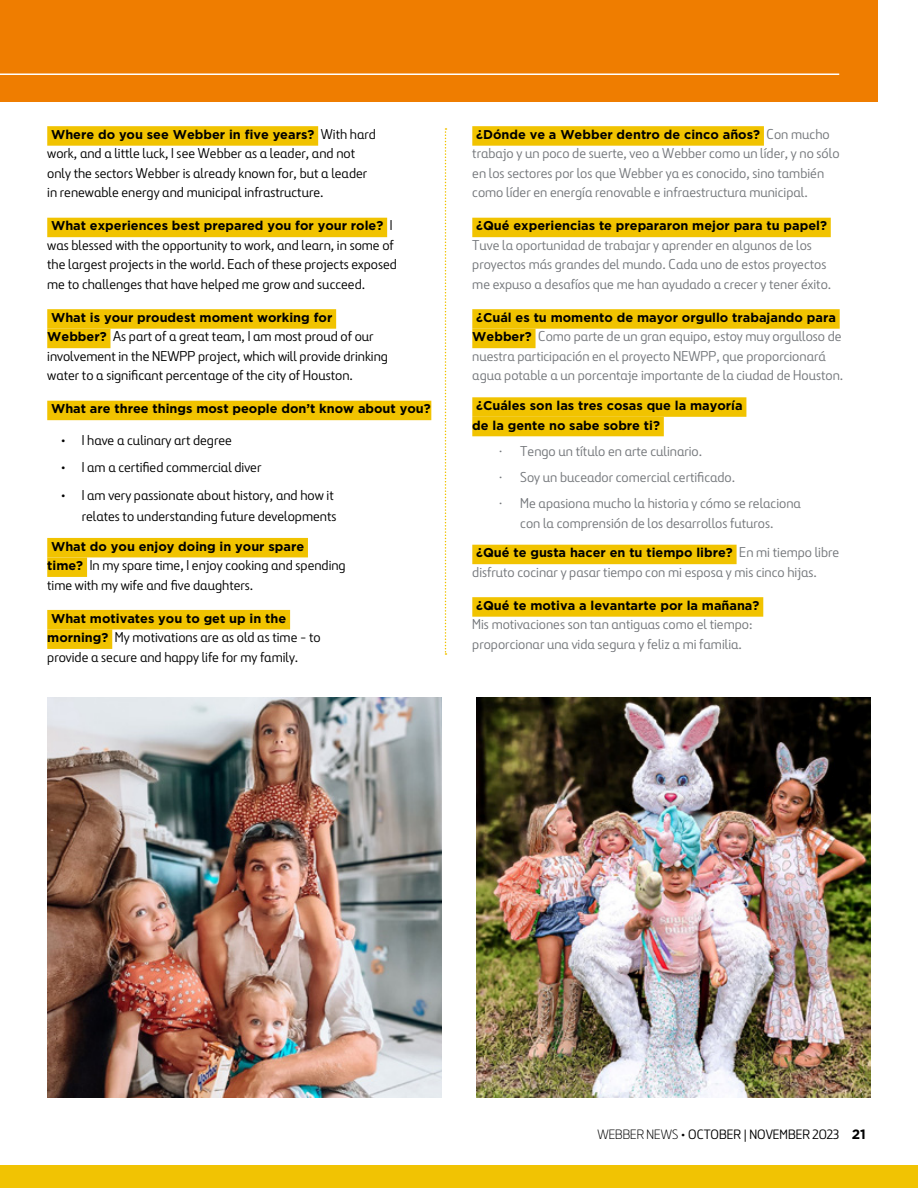
<style>
.page{position:relative;width:918px;height:1188px;background:#fff}
.page>*{position:absolute;margin:0;border:0;box-sizing:border-box;transform-origin:0 0}
.t1{font:14.25px/19.5px "Ferrovial";color:#74777b}
.t2{font:14.25px/19.5px "Ferrovial";color:#000}
.t3{font:13.5px "Ferrovial";color:#000}
.t4{font:700 12.75px/19.5px "Gotham";color:#000}
.s1{font-family:"Ferrovial";font-weight:400;font-size:14.25px}
.s2{font-family:"Gotham";font-weight:700;font-size:12.75px}
.s3{font-family:"Ferrovial";font-weight:400;font-size:14.25px;color:#74777b}
.s4{font-family:"Gotham";font-weight:700;font-size:12.75px;color:#000}
.s5{font-weight:300}
.s6{font-family:"Gotham";font-weight:700}
</style>
<div class="page">
<div style="left:0;top:1165px;width:918px;height:23px;background:#f1c300"></div>
<div style="left:0;top:0;width:878px;height:101px;background:#ef7d00"></div>
<hr style="left:0;top:74px;width:839px;height:1px;background:#fff">
<div style="left:47px;top:126px;width:271px;height:20px;background:#f1c300"></div>
<div style="left:47px;top:218px;width:340px;height:19px;background:#f1c300"></div>
<div style="left:47px;top:309px;width:289px;height:20px;background:#f1c300"></div>
<div style="left:47px;top:329px;width:63px;height:19px;background:#f1c300"></div>
<div style="left:47px;top:401px;width:384px;height:19px;background:#f1c300"></div>
<div style="left:47px;top:538px;width:261px;height:19px;background:#f1c300"></div>
<div style="left:47px;top:557px;width:40px;height:20px;background:#f1c300"></div>
<div style="left:47px;top:610px;width:243px;height:19px;background:#f1c300"></div>
<div style="left:47px;top:629px;width:65px;height:20px;background:#f1c300"></div>
<div style="left:472px;top:126px;width:292px;height:20px;background:#f1c300"></div>
<div style="left:472px;top:218px;width:359px;height:19px;background:#f1c300"></div>
<div style="left:472px;top:309px;width:368px;height:20px;background:#f1c300"></div>
<div style="left:472px;top:329px;width:64px;height:19px;background:#f1c300"></div>
<div style="left:472px;top:397px;width:274px;height:20px;background:#f1c300"></div>
<div style="left:472px;top:417px;width:192px;height:19px;background:#f1c300"></div>
<div style="left:472px;top:545px;width:265px;height:19px;background:#f1c300"></div>
<div style="left:472px;top:597px;width:291px;height:20px;background:#f1c300"></div>
<svg style="left:445px;top:128px;width:2px;height:527px"></svg>
<img style="left:47px;top:698px;width:395px;height:400px">
<img style="left:476px;top:698px;width:395px;height:400px">
<p class="t4" style="left:51px;top:125px;width:326px">Where do you see Webber in five years? <span class="s1">With hard</span></p>
<p class="t2" style="left:47px;top:144px;width:322px">work, and a little luck, I see Webber as a leader, and not only the sectors Webber is already known for, but a leader in renewable energy and municipal infrastructure.</p>
<p class="t4" style="left:51px;top:216px;width:343px">What experiences best prepared you for your role? <span class="s1">I</span></p>
<p class="t2" style="left:47px;top:235px;width:351px">was blessed with the opportunity to work, and learn, in some of the largest projects in the world. Each of these projects exposed me to challenges that have helped me grow and succeed.</p>
<p class="t4" style="left:51px;top:308px;width:283px">What is your proudest moment working for</p>
<p class="t2" style="left:47px;top:327px;width:342px"><span class="s2">Webber?</span> As part of a great team, I am most proud of our involvement in the NEWPP project, which will provide drinking water to a significant percentage of the city of Houston.</p>
<p class="t4" style="left:51px;top:399px;width:381px">What are three things most people don’t know about you?</p>
<p class="t2" style="left:61px;top:430px;width:173px">• I have a culinary art degree</p>
<p class="t2" style="left:61px;top:457px;width:202px">• I am a certified commercial diver</p>
<p class="t2" style="left:61px;top:484px;width:277px;line-height:21px;text-align:right">• I am very passionate about history, and how it relates to understanding future developments</p>
<p class="t4" style="left:51px;top:536px;width:255px">What do you enjoy doing in your spare</p>
<p class="t2" style="left:47px;top:555px;width:300px"><span class="s2">time?</span> In my spare time, I enjoy cooking and spending time with my wife and five daughters.</p>
<p class="t4" style="left:51px;top:608px;width:237px">What motivates you to get up in the</p>
<p class="t2" style="left:47px;top:627px;width:275px"><span class="s2">morning?</span> My motivations are as old as time - to provide a secure and happy life for my family.</p>
<p class="t4" style="left:476px;top:125px;width:355px">¿Dónde ve a Webber dentro de cinco años? <span class="s3">Con mucho</span></p>
<p class="t1" style="left:472px;top:144px;width:369px">trabajo y un poco de suerte, veo a Webber como un líder, y no sólo en los sectores por los que Webber ya es conocido, sino también como líder en energía renovable e infraestructura municipal.</p>
<p class="t4" style="left:476px;top:216px;width:352px">¿Qué experiencias te prepararon mejor para tu papel?</p>
<p class="t1" style="left:472px;top:235px;width:361px">Tuve la oportunidad de trabajar y aprender en algunos de los proyectos más grandes del mundo. Cada uno de estos proyectos me expuso a desafíos que me han ayudado a crecer y tener éxito.</p>
<p class="t4" style="left:476px;top:308px;width:361px">¿Cuál es tu momento de mayor orgullo trabajando para</p>
<p class="t1" style="left:472px;top:327px;width:373px"><span class="s4">Webber?</span> Como parte de un gran equipo, estoy muy orgulloso de nuestra participación en el proyecto NEWPP, que proporcionará agua potable a un porcentaje importante de la ciudad de Houston.</p>
<p class="t4" style="left:472px;top:396px;width:272px">¿Cuáles son las tres cosas que la mayoría de la gente no sabe sobre ti?</p>
<p class="t1" style="left:499px;top:438px;width:303px;line-height:26.2px">· Tengo un título en arte culinario.<br>· Soy un buceador comercial certificado.<br>· Me apasiona mucho la historia y cómo se relaciona</p>
<p class="t1" style="left:520px;top:513px;width:255px">con la comprensión de los desarrollos futuros.</p>
<p class="t4" style="left:476px;top:543px;width:365px">¿Qué te gusta hacer en tu tiempo libre? <span class="s3">En mi tiempo libre</span></p>
<p class="t1" style="left:472px;top:562px;width:346px">disfruto cocinar y pasar tiempo con mi esposa y mis cinco hijas.</p>
<p class="t4" style="left:476px;top:596px;width:285px">¿Qué te motiva a levantarte por la mañana?</p>
<p class="t1" style="left:472px;top:615px;width:282px">Mis motivaciones son tan antiguas como el tiempo: proporcionar una vida segura y feliz a mi familia.</p>
<p class="t3" style="left:597px;top:1126px;width:270px"><span class="s5">WEBBER NEWS</span> • OCTOBER | NOVEMBER 2023 <span class="s6">21</span></p>
</div>
